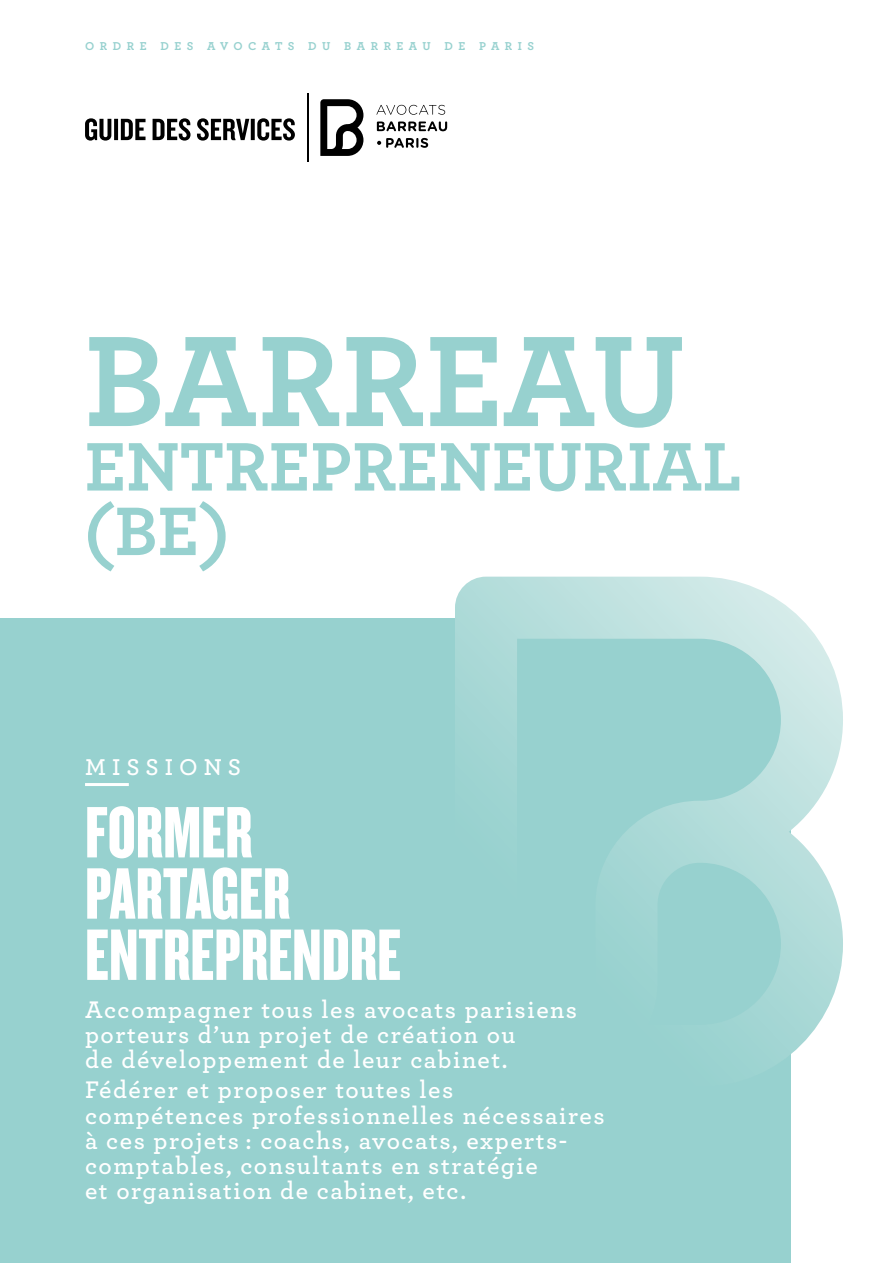
<style>
.page{position:relative;width:893px;height:1263px;background:#fff}
.page>*{position:absolute;margin:0;border:0;box-sizing:border-box;transform-origin:0 0}
.t1{font:700 135.15px "Archer";letter-spacing:-.005em;color:#97d1cf}
.t2{font:75.6px/61.2px "Knockout HTF68 Full Featherwt";color:#fff}
.t3{font:700 72px/64.5px "Archer";color:#97d1cf}
.t4{font:600 25.2px/25.2px "Archer";letter-spacing:.06em;color:#fff}
.t5{font:600 24px "Archer";letter-spacing:.25em;color:#fff}
.t6{font:700 12px "Archer";letter-spacing:.46em;color:#97d1cf}
</style>
<div class="page">
<div style="left:0;top:618px;width:791px;height:645px;background:#97d1cf"></div>
<svg style="left:455px;top:577px;width:388px;height:481px"></svg>
<svg style="left:320px;top:99px;width:43px;height:57px"></svg>
<svg style="left:377px;top:138px;width:51px;height:10px"></svg>
<svg style="left:377px;top:121px;width:70px;height:10px"></svg>
<svg style="left:376px;top:105px;width:69px;height:10px"></svg>
<svg style="left:85px;top:118px;width:210px;height:23px"></svg>
<hr style="left:307px;top:94px;width:1px;height:68px;background:#000">
<hr style="left:85px;top:783px;width:44px;height:3px;background:#fff">
<p class="t6" style="left:85px;top:37px;width:451px">ORDRE DES AVOCATS DU BARREAU DE PARIS</p>
<h1 class="t1" style="left:84px;top:274px;width:603px">BARREAU</h1>
<h3 class="t3" style="left:83px;top:430px;width:660px">ENTREPRENEURIAL (BE)</h3>
<p class="t5" style="left:85px;top:748px;width:158px">MISSIONS</p>
<h2 class="t2" style="left:85px;top:803px;width:318px">FORMER<br>PARTAGER<br>ENTREPRENDRE</h2>
<p class="t4" style="left:85px;top:995px;width:493px">Accompagner tous les avocats parisiens porteurs d’un projet de création ou<br>de développement de leur cabinet.</p>
<p class="t4" style="left:85px;top:1076px;width:521px">Fédérer et proposer toutes les compétences professionnelles nécessaires à ces projets : coachs, avocats, experts&shy;comptables, consultants en stratégie<br>et organisation de cabinet, etc.</p>
</div>
